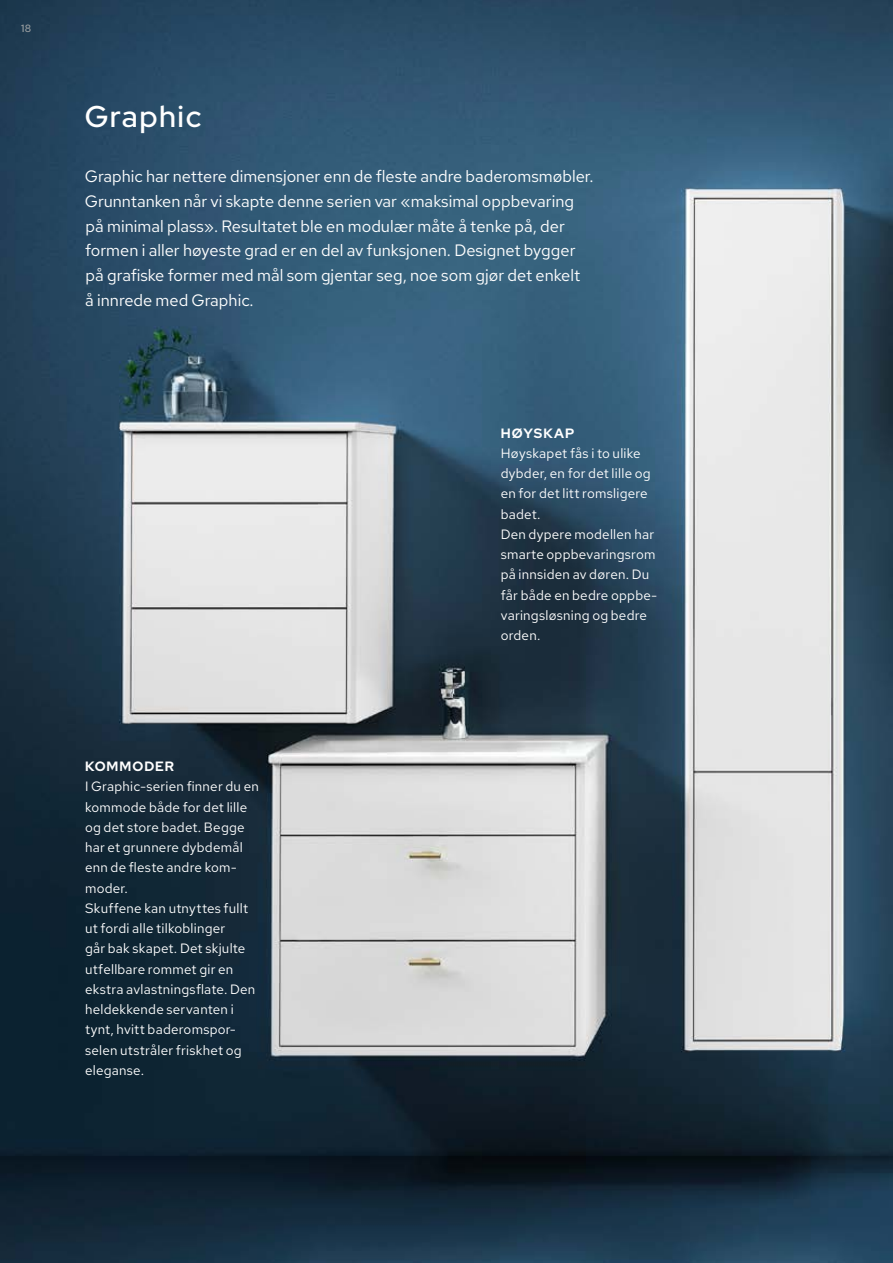
<style>
.page{position:relative;width:893px;height:1263px;background:#fff}
.page>*{position:absolute;margin:0;border:0;box-sizing:border-box;transform-origin:0 0}
.t1{font:500 30px "Red Hat Display";letter-spacing:.05em;color:#fff}
.t2{font:16.5px/24.8px "Red Hat Text";color:#fff}
.t3{font:13.5px/20.2px "Red Hat Text";letter-spacing:.015em;color:#fff}
.t4{font:700 13.5px "Red Hat Display";letter-spacing:.07em;color:#fff}
.t5{font:500 10.5px "Red Hat Display";color:#9a9fa1}
</style>
<div class="page">
<img style="left:0;top:0;width:893px;height:1263px">
<p class="t5" style="left:21px;top:21px;width:12px">18</p>
<h1 class="t1" style="left:85px;top:97px;width:118px">Graphic</h1>
<p class="t2" style="left:85px;top:164px;width:510px">Graphic har nettere dimensjoner enn de fleste andre baderomsmøbler.<br>Grunntanken når vi skapte denne serien var «maksimal oppbevaring på minimal plass». Resultatet ble en modulær måte å tenke på, der formen i aller høyeste grad er en del av funksjonen. Designet bygger på grafiske former med mål som gjentar seg, noe som gjør det enkelt<br>å innrede med Graphic.</p>
<p class="t4" style="left:85px;top:757px;width:91px">KOMMODER</p>
<p class="t3" style="left:85px;top:776px;width:175px">I Graphic-serien finner du en kommode både for det lille og det store badet. Begge har et grunnere dybdemål enn de fleste andre kom&shy;moder.<br>Skuffene kan utnyttes fullt ut fordi alle tilkoblinger<br>går bak skapet. Det skjulte utfellbare rommet gir en ekstra avlastningsflate. Den heldekkende servanten i tynt, hvitt baderomspor&shy;selen utstråler friskhet og eleganse.</p>
<p class="t4" style="left:501px;top:424px;width:75px">HØYSKAP</p>
<p class="t3" style="left:501px;top:443px;width:158px">Høyskapet fås i to ulike dybder, en for det lille og en for det litt romsligere badet.<br>Den dypere modellen har smarte oppbevaringsrom på innsiden av døren. Du får både en bedre oppbe&shy;varingsløsning og bedre orden.</p>
</div>
